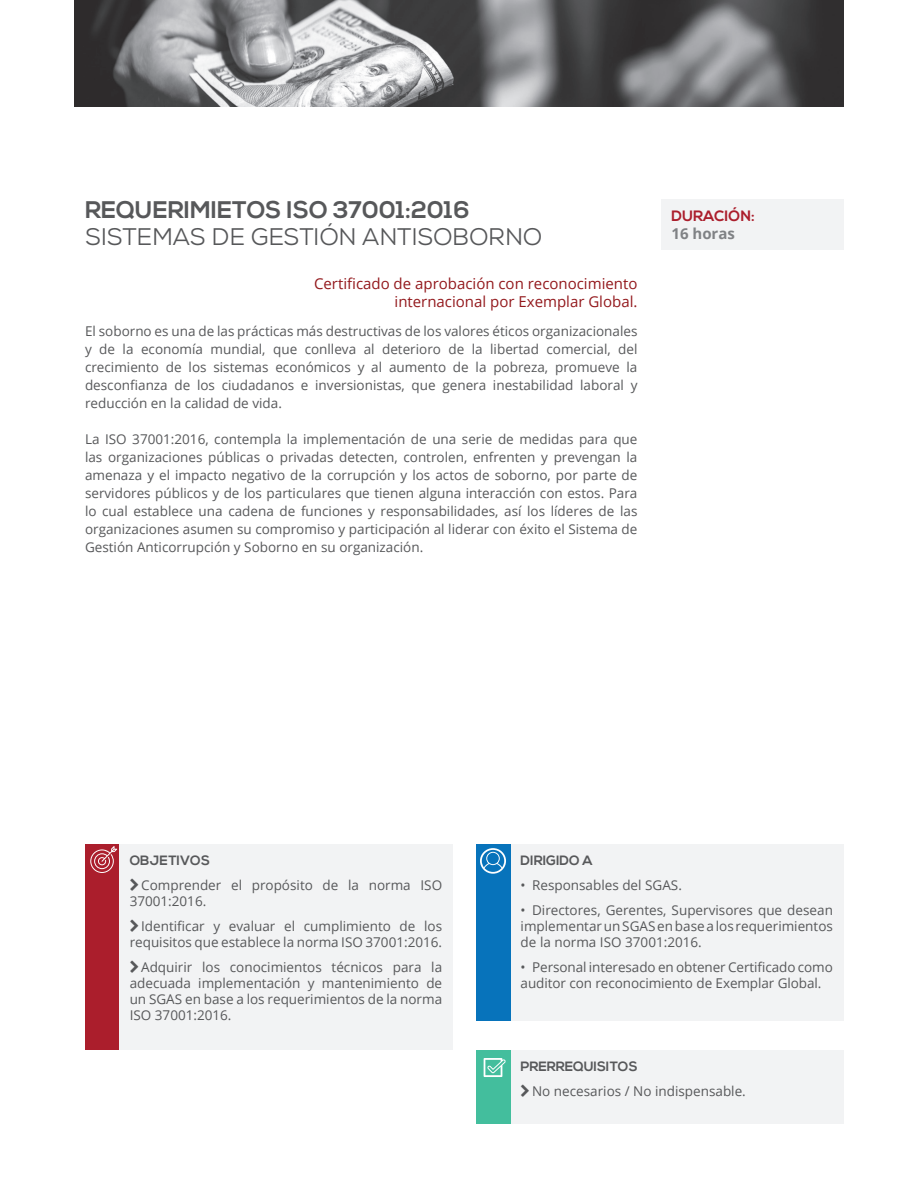
<style>
.page{position:relative;width:918px;height:1188px;background:#fff}
.page>*{position:absolute;margin:0;border:0;box-sizing:border-box;transform-origin:0 0}
.t1{font:24px "Nexa";letter-spacing:-.02em;color:#57585a}
.t2{font:700 24px "Nexa";color:#57585a}
.t3{font:15px/18px "Open Sans";color:#93191d;text-align:right}
.t4{font:700 15px "Nexa";color:#ab1e2c}
.t5{font:700 15px "Open Sans";color:#808285}
.t6{font:13.5px/18px "Open Sans";color:#57585a;text-align:justify}
.t7{font:700 13.5px "Nexa";color:#57585a}
</style>
<div class="page">
<div style="left:661px;top:199px;width:183px;height:51px;background:#f2f3f4"></div>
<img style="left:74px;top:0;width:770px;height:106px">
<div style="left:85px;top:844px;width:34px;height:205px;background:#ab1e2c"></div>
<div style="left:119px;top:844px;width:334px;height:205px;background:#f2f3f4"></div>
<svg style="left:90px;top:846px;width:27px;height:27px"></svg>
<div style="left:510px;top:844px;width:334px;height:177px;background:#f2f3f4"></div>
<div style="left:510px;top:1050px;width:334px;height:74px;background:#f2f3f4"></div>
<div style="left:476px;top:844px;width:34px;height:177px;background:#0773bb"></div>
<div style="left:476px;top:1050px;width:34px;height:74px;background:#43be9d"></div>
<svg style="left:480px;top:848px;width:26px;height:26px"></svg>
<svg style="left:484px;top:1058px;width:22px;height:19px"></svg>
<h1 class="t2" style="left:85px;top:195px;width:386px">REQUERIMIETOS ISO 37001:2016</h1>
<h1 class="t1" style="left:85px;top:221px;width:459px">SISTEMAS DE GESTIÓN ANTISOBORNO</h1>
<p class="t3" style="left:314px;top:274px;width:325px">Certificado de aprobación con reconocimiento internacional por Exemplar Global.</p>
<p class="t6" style="left:85px;top:322px;width:554px">El soborno es una de las prácticas más destructivas de los valores éticos organizacionales y de la economía mundial, que conlleva al deterioro de la libertad comercial, del crecimiento de los sistemas económicos y al aumento de la pobreza, promueve la desconfianza de los ciudadanos e inversionistas, que genera inestabilidad laboral y reducción en la calidad de vida.</p>
<p class="t6" style="left:85px;top:430px;width:554px">La ISO 37001:2016, contempla la implementación de una serie de medidas para que las organizaciones públicas o privadas detecten, controlen, enfrenten y prevengan la amenaza y el impacto negativo de la corrupción y los actos de soborno, por parte de servidores públicos y de los particulares que tienen alguna interacción con estos. Para lo cual establece una cadena de funciones y responsabilidades, así los líderes de las organizaciones asumen su compromiso y participación al liderar con éxito el Sistema de Gestión Anticorrupción y Soborno en su organización.</p>
<p class="t4" style="left:671px;top:208px;width:85px">DURACIÓN:</p>
<p class="t5" style="left:671px;top:223px;width:65px">16 horas</p>
<p class="t7" style="left:130px;top:853px;width:82px">OBJETIVOS</p>
<p class="t6" style="left:130px;top:877px;width:314px;line-height:16.2px;text-indent:11px">Comprender el propósito de la norma ISO<br>37001:2016.</p>
<p class="t6" style="left:130px;top:917px;width:314px;line-height:16.2px;text-align:right">Identificar y evaluar el cumplimiento de los requisitos que establece la norma ISO 37001:2016.</p>
<p class="t6" style="left:130px;top:958px;width:314px;line-height:16.2px;text-indent:11px">Adquirir los conocimientos técnicos para la adecuada implementación y mantenimiento de un SGAS en base a los requerimientos de la norma ISO 37001:2016.</p>
<p class="t7" style="left:521px;top:853px;width:74px">DIRIGIDO A</p>
<p class="t6" style="left:521px;top:876px;width:163px">• Responsables del SGAS.</p>
<p class="t6" style="left:521px;top:901px;width:314px;line-height:16.2px">• Directores, Gerentes, Supervisores que desean implementar un SGAS en base a los requerimientos de la norma ISO 37001:2016.</p>
<p class="t6" style="left:521px;top:958px;width:314px;line-height:16.2px">• Personal interesado en obtener Certificado como auditor con reconocimiento de Exemplar Global.</p>
<p class="t7" style="left:521px;top:1059px;width:118px">PRERREQUISITOS</p>
<p class="t6" style="left:532px;top:1082px;width:215px">No necesarios / No indispensable.</p>
</div>
